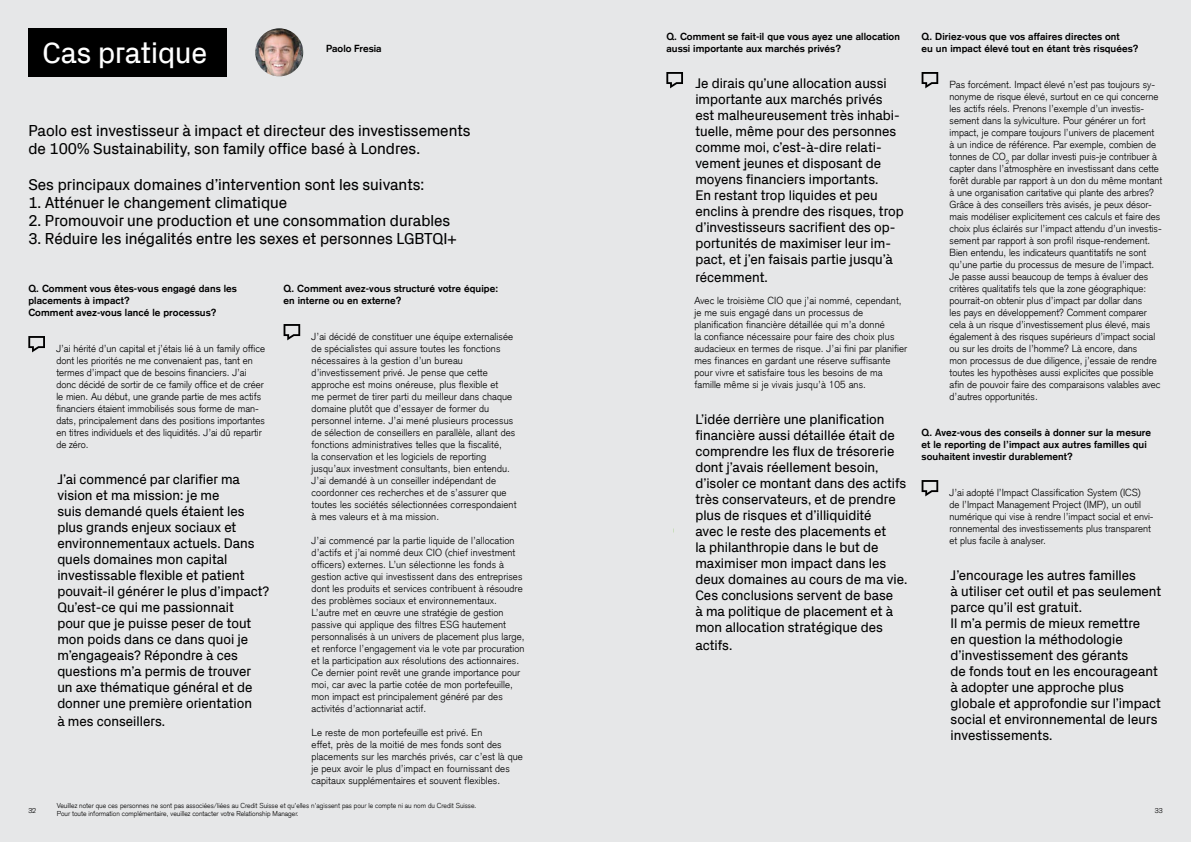
<style>
.page{position:relative;width:1191px;height:842px;background:#e6e7e8}
.page>*{position:absolute;margin:0;border:0;box-sizing:border-box;transform-origin:0 0}
.t1{font:30px "Credit Suisse Headline";color:#fff}
.t2{font:16px/18px "Credit Suisse Headline";color:#000}
.t3{font:14px/16px "Credit Suisse Headline";color:#000}
.t4{font:300 10px/12px "Credit Suisse Type";letter-spacing:.01em;color:#000}
.t5{font:700 10px/12px "Credit Suisse Type";letter-spacing:.01em;color:#000}
.t6{font:300 7px/8px "Credit Suisse Type";color:#000}
</style>
<div class="page">
<svg style="left:666px;top:72px;width:17px;height:16px"></svg>
<img style="left:255px;top:28px;width:48px;height:48px;border-radius:24px">
<svg style="left:921px;top:72px;width:17px;height:16px"></svg>
<svg style="left:921px;top:480px;width:17px;height:16px"></svg>
<svg style="left:28px;top:336px;width:17px;height:16px"></svg>
<svg style="left:283px;top:324px;width:17px;height:16px"></svg>
<div style="left:28px;top:28px;width:199px;height:48px;background:#000"></div>
<h1 class="t1" style="left:43px;top:31px;width:166px">Cas pratique</h1>
<p class="t5" style="left:326px;top:43px;width:57px">Paolo Fresia</p>
<h2 class="t2" style="left:28px;top:121px;width:444px">Paolo est investisseur à impact et directeur des investissements de 100% Sustainability, son family office basé à Londres.</h2>
<h2 class="t2" style="left:28px;top:175px;width:397px">Ses principaux domaines d’intervention sont les suivants:</h2>
<h2 class="t2" style="left:28px;top:193px;width:260px">1. Atténuer le changement climatique</h2>
<h2 class="t2" style="left:28px;top:211px;width:423px">2. Promouvoir une production et une consommation durables</h2>
<h2 class="t2" style="left:28px;top:229px;width:430px">3. Réduire les inégalités entre les sexes et personnes LGBTQI+</h2>
<p class="t5" style="left:28px;top:283px;width:210px">Q. Comment vous êtes-vous engagé dans les placements à impact?<br>Comment avez-vous lancé le processus?</p>
<p class="t4" style="left:56px;top:343px;width:210px">J’ai hérité d’un capital et j’étais lié à un family office dont les priorités ne me convenaient pas, tant en termes d’impact que de besoins financiers. J’ai donc décidé de sortir de ce family office et de créer le mien. Au début, une grande partie de mes actifs financiers étaient immobilisés sous forme de man&shy;dats, principalement dans des positions importantes en titres individuels et des liquidités. J’ai dû repartir de zéro.</p>
<p class="t3" style="left:57px;top:471px;width:213px">J’ai commencé par clarifier ma vision et ma mission: je me<br>suis demandé quels étaient les plus grands enjeux sociaux et environnementaux actuels. Dans quels domaines mon capital investissable flexible et patient pouvait-il générer le plus d’impact?<br>Qu’est-ce qui me passionnait<br>pour que je puisse peser de tout mon poids dans ce dans quoi je m’engageais? Répondre à ces questions m’a permis de trouver un axe thématique général et de donner une première orientation</p>
<h3 class="t3" style="left:57px;top:713px;width:109px">à mes conseillers.</h3>
<p class="t5" style="left:283px;top:283px;width:216px">Q. Comment avez-vous structuré votre équipe: en interne ou en externe?</p>
<p class="t4" style="left:311px;top:331px;width:206px">J’ai décidé de constituer une équipe externalisée de spécialistes qui assure toutes les fonctions nécessaires à la gestion d’un bureau d’investissement privé. Je pense que cette approche est moins onéreuse, plus flexible et<br>me permet de tirer parti du meilleur dans chaque domaine plutôt que d’essayer de former du personnel interne. J’ai mené plusieurs processus de sélection de conseillers en parallèle, allant des fonctions administratives telles que la fiscalité,<br>la conservation et les logiciels de reporting jusqu’aux investment consultants, bien entendu.<br>J’ai demandé à un conseiller indépendant de coordonner ces recherches et de s’assurer que toutes les sociétés sélectionnées correspondaient à mes valeurs et à ma mission.</p>
<p class="t4" style="left:311px;top:535px;width:214px">J’ai commencé par la partie liquide de l’allocation d’actifs et j’ai nommé deux CIO (chief investment officers) externes. L’un sélectionne les fonds à gestion active qui investissent dans des entreprises dont les produits et services contribuent à résoudre des problèmes sociaux et environnementaux.<br>L’autre met en œuvre une stratégie de gestion passive qui applique des filtres ESG hautement personnalisés à un univers de placement plus large, et renforce l’engagement via le vote par procuration et la participation aux résolutions des actionnaires.<br>Ce dernier point revêt une grande importance pour moi, car avec la partie cotée de mon portefeuille, mon impact est principalement généré par des activités d’actionnariat actif.</p>
<p class="t4" style="left:311px;top:727px;width:213px">Le reste de mon portefeuille est privé. En<br>effet, près de la moitié de mes fonds sont des placements sur les marchés privés, car c’est là que je peux avoir le plus d’impact en fournissant des capitaux supplémentaires et souvent flexibles.</p>
<p class="t5" style="left:666px;top:31px;width:235px">Q. Comment se fait-il que vous ayez une allocation aussi importante aux marchés privés?</p>
<p class="t3" style="left:695px;top:75px;width:210px">Je dirais qu’une allocation aussi importante aux marchés privés est malheureusement très inhabi&shy;tuelle, même pour des personnes comme moi, c’est-à-dire relati&shy;vement jeunes et disposant de moyens financiers importants.<br>En restant trop liquides et peu enclins à prendre des risques, trop d’investisseurs sacrifient des op&shy;portunités de maximiser leur im&shy;pact, et j’en faisais partie jusqu’à</p>
<h3 class="t3" style="left:695px;top:269px;width:74px">récemment.</h3>
<p class="t4" style="left:694px;top:295px;width:214px">Avec le troisième CIO que j’ai nommé, cependant, je me suis engagé dans un processus de planification financière détaillée qui m’a donné<br>la confiance nécessaire pour faire des choix plus audacieux en termes de risque. J’ai fini par planifier mes finances en gardant une réserve suffisante pour vivre et satisfaire tous les besoins de ma famille même si je vivais jusqu’à 105 ans.</p>
<p class="t3" style="left:695px;top:411px;width:213px">L’idée derrière une planification financière aussi détaillée était de comprendre les flux de trésorerie dont j’avais réellement besoin, d’isoler ce montant dans des actifs très conservateurs, et de prendre plus de risques et d’illiquidité<br>avec le reste des placements et<br>la philanthropie dans le but de maximiser mon impact dans les deux domaines au cours de ma vie.<br>Ces conclusions servent de base<br>à ma politique de placement et à mon allocation stratégique des</p>
<h3 class="t3" style="left:695px;top:637px;width:38px">actifs.</h3>
<p class="t5" style="left:921px;top:31px;width:218px">Q. Diriez-vous que vos affaires directes ont<br>eu un impact élevé tout en étant très risquées?</p>
<p class="t4" style="left:949px;top:79px;width:214px">Pas forcément. Impact élevé n’est pas toujours sy&shy;nonyme de risque élevé, surtout en ce qui concerne les actifs réels. Prenons l’exemple d’un investis&shy;sement dans la sylviculture. Pour générer un fort impact, je compare toujours l’univers de placement<br>à un indice de référence. Par exemple, combien de tonnes de CO<sub>2</sub> par dollar investi puis-je contribuer à capter dans l’atmosphère en investissant dans cette forêt durable par rapport à un don du même montant à une organisation caritative qui plante des arbres?<br>Grâce à des conseillers très avisés, je peux désor&shy;mais modéliser explicitement ces calculs et faire des choix plus éclairés sur l’impact attendu d’un investis&shy;sement par rapport à son profil risque-rendement.<br>Bien entendu, les indicateurs quantitatifs ne sont qu’une partie du processus de mesure de l’impact.<br>Je passe aussi beaucoup de temps à évaluer des critères qualitatifs tels que la zone géographique: pourrait-on obtenir plus d’impact par dollar dans<br>les pays en développement? Comment comparer cela à un risque d’investissement plus élevé, mais également à des risques supérieurs d’impact social ou sur les droits de l’homme? Là encore, dans<br>mon processus de due diligence, j’essaie de rendre toutes les hypothèses aussi explicites que possible afin de pouvoir faire des comparaisons valables avec d’autres opportunités.</p>
<p class="t5" style="left:921px;top:427px;width:231px">Q. Avez-vous des conseils à donner sur la mesure et le reporting de l’impact aux autres familles qui souhaitent investir durablement?</p>
<p class="t4" style="left:949px;top:487px;width:205px">J’ai adopté l’Impact Classification System (ICS)<br>de l’Impact Management Project (IMP), un outil numérique qui vise à rendre l’impact social et envi&shy;ronnemental des investissements plus transparent et plus facile à analyser.</p>
<p class="t3" style="left:950px;top:567px;width:212px">J’encourage les autres familles<br>à utiliser cet outil et pas seulement parce qu’il est gratuit.<br>Il m’a permis de mieux remettre<br>en question la méthodologie d’investissement des gérants<br>de fonds tout en les encourageant à adopter une approche plus globale et approfondie sur l’impact social et environnemental de leurs investissements.</p>
<p class="t6" style="left:57px;top:802px;width:421px">Veuillez noter que ces personnes ne sont pas associées/liées au Credit Suisse et qu’elles n’agissent pas pour le compte ni au nom du Credit Suisse.<br>Pour toute information complémentaire, veuillez contacter votre Relationship Manager.</p>
<p class="t6" style="left:28px;top:806px;width:9px">32</p>
<p class="t6" style="left:1154px;top:806px;width:9px">33</p>
</div>
